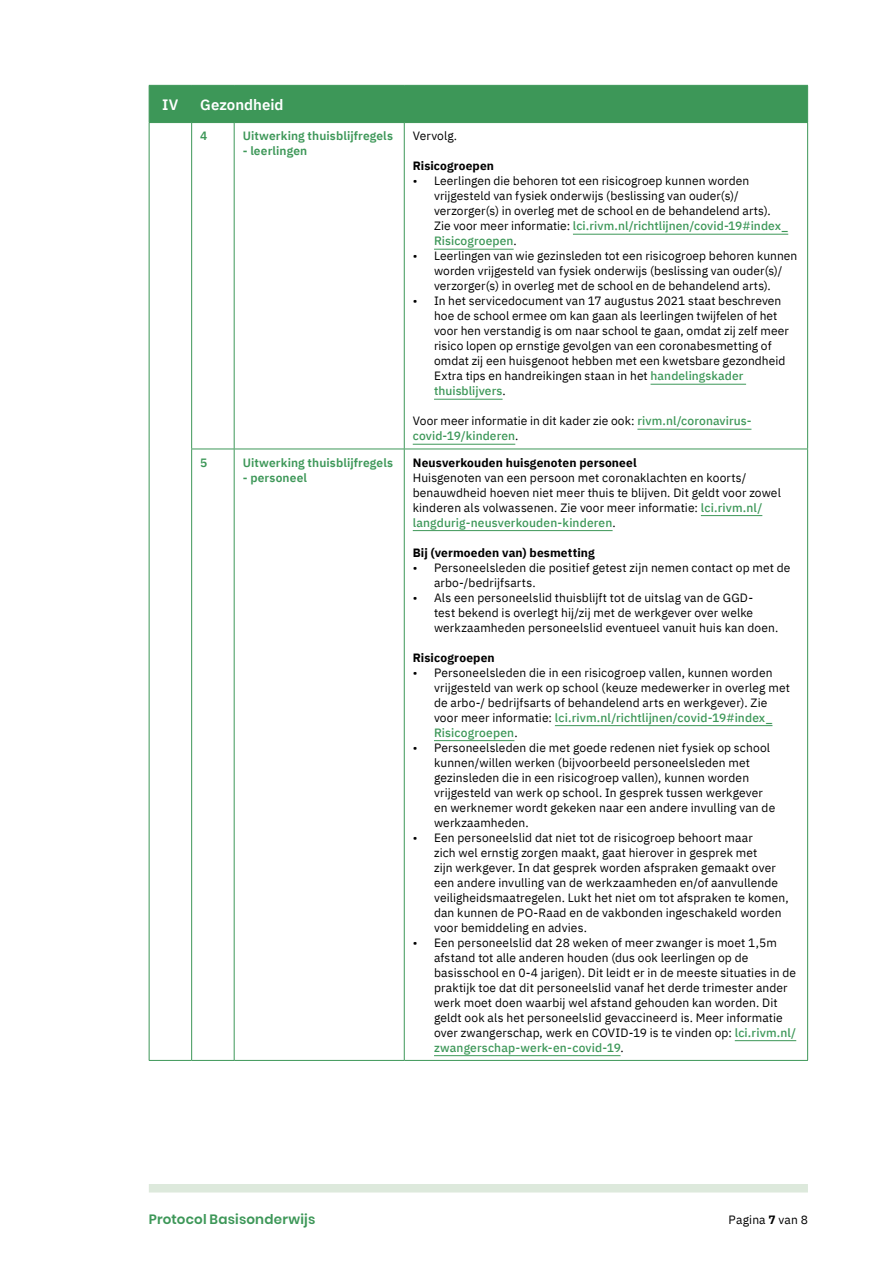
<style>
.page{position:relative;width:893px;height:1263px;background:#fff}
.page>*{position:absolute;margin:0;border:0;box-sizing:border-box;transform-origin:0 0}
.t1{font:600 15px "IBM Plex Sans";color:#fff}
.t2{font:600 13.5px "Poppins";letter-spacing:.015em;color:#3d9758}
.t3{font:12px/15px "IBM Plex Sans";letter-spacing:.01em;color:#000}
.t4{font:700 12px "IBM Plex Sans";letter-spacing:.01em;color:#000}
.t5{font:600 12px "IBM Plex Sans";letter-spacing:.01em;color:#3d9758}
.t6{font:500 12px/15px "IBM Plex Sans";letter-spacing:.01em;color:#3d9758}
.s1{font-weight:500;color:#3d9758}
.s2{font-weight:400;color:#000}
.s3{font-weight:700}
</style>
<div class="page">
<div style="left:149px;top:1184px;width:659px;height:8px;background:#dde9dc"></div>
<div style="left:150px;top:86px;width:657px;height:36px;background:#3d9758"></div>
<hr style="left:149px;top:85px;width:43px;height:1px;background:#3d9758">
<hr style="left:149px;top:86px;width:1px;height:36px;background:#3d9758">
<hr style="left:192px;top:85px;width:42px;height:1px;background:#3d9758">
<hr style="left:191px;top:86px;width:1px;height:36px;background:#3d9758">
<hr style="left:234px;top:85px;width:170px;height:1px;background:#3d9758">
<hr style="left:404px;top:85px;width:404px;height:1px;background:#3d9758">
<hr style="left:807px;top:86px;width:1px;height:36px;background:#3d9758">
<hr style="left:149px;top:122px;width:43px;height:1px;background:#3d9758">
<hr style="left:149px;top:123px;width:1px;height:326px;background:#3d9758">
<hr style="left:149px;top:449px;width:1px;height:611px;background:#3d9758">
<hr style="left:149px;top:1060px;width:43px;height:1px;background:#3d9758">
<hr style="left:192px;top:122px;width:42px;height:1px;background:#3d9758">
<hr style="left:191px;top:123px;width:1px;height:326px;background:#3d9758">
<hr style="left:234px;top:122px;width:170px;height:1px;background:#3d9758">
<hr style="left:234px;top:123px;width:1px;height:326px;background:#3d9758">
<hr style="left:404px;top:122px;width:404px;height:1px;background:#3d9758">
<hr style="left:404px;top:123px;width:1px;height:326px;background:#3d9758">
<hr style="left:807px;top:123px;width:1px;height:326px;background:#3d9758">
<hr style="left:191px;top:449px;width:43px;height:1px;background:#3d9758">
<hr style="left:191px;top:449px;width:1px;height:611px;background:#3d9758">
<hr style="left:234px;top:449px;width:170px;height:1px;background:#3d9758">
<hr style="left:234px;top:449px;width:1px;height:611px;background:#3d9758">
<hr style="left:404px;top:449px;width:404px;height:1px;background:#3d9758">
<hr style="left:404px;top:449px;width:1px;height:611px;background:#3d9758">
<hr style="left:807px;top:449px;width:1px;height:611px;background:#3d9758">
<hr style="left:192px;top:1060px;width:42px;height:1px;background:#3d9758">
<hr style="left:234px;top:1060px;width:170px;height:1px;background:#3d9758">
<hr style="left:404px;top:1060px;width:404px;height:1px;background:#3d9758">
<hr style="left:573px;top:234px;width:215px;height:1px;background:#3d9758">
<hr style="left:434px;top:249px;width:80px;height:1px;background:#3d9758">
<hr style="left:650px;top:384px;width:96px;height:1px;background:#3d9758">
<hr style="left:434px;top:399px;width:69px;height:1px;background:#3d9758">
<hr style="left:637px;top:429px;width:114px;height:1px;background:#3d9758">
<hr style="left:413px;top:444px;width:102px;height:1px;background:#3d9758">
<hr style="left:701px;top:515px;width:61px;height:1px;background:#3d9758">
<hr style="left:413px;top:530px;width:200px;height:1px;background:#3d9758">
<hr style="left:555px;top:725px;width:217px;height:1px;background:#3d9758">
<hr style="left:434px;top:740px;width:80px;height:1px;background:#3d9758">
<hr style="left:735px;top:1040px;width:61px;height:1px;background:#3d9758">
<hr style="left:434px;top:1055px;width:187px;height:1px;background:#3d9758">
<p class="t1" style="left:162px;top:93px;width:18px">IV</p>
<p class="t1" style="left:200px;top:93px;width:85px">Gezondheid</p>
<p class="t5" style="left:200px;top:127px;width:9px">4</p>
<p class="t5" style="left:243px;top:127px;width:152px">Uitwerking thuisblijfregels</p>
<p class="t5" style="left:243px;top:142px;width:66px">- leerlingen</p>
<p class="t5" style="left:200px;top:453px;width:9px">5</p>
<p class="t5" style="left:243px;top:453px;width:152px">Uitwerking thuisblijfregels</p>
<p class="t5" style="left:243px;top:468px;width:66px">- personeel</p>
<p class="t3" style="left:413px;top:128px;width:46px">Vervolg.</p>
<p class="t4" style="left:413px;top:157px;width:83px">Risicogroepen</p>
<p class="t3" style="left:434px;top:173px;width:356px;text-indent:-21px">• Leerlingen die behoren tot een risicogroep kunnen worden vrijgesteld van fysiek onderwijs (beslissing van ouder(s)/ verzorger(s) in overleg met de school en de behandelend arts).<br>Zie voor meer informatie: <span class="s1">lci.rivm.nl/richtlijnen/covid-19#index_ Risicogroepen</span>.</p>
<p class="t3" style="left:413px;top:248px;width:386px;text-align:center">• Leerlingen van wie gezinsleden tot een risicogroep behoren kunnen worden vrijgesteld van fysiek onderwijs (beslissing van ouder(s)/ verzorger(s) in overleg met de school en de behandelend arts).</p>
<p class="t3" style="left:434px;top:293px;width:356px;text-indent:-21px">• In het servicedocument van 17 augustus 2021 staat beschreven hoe de school ermee om kan gaan als leerlingen twijfelen of het voor hen verstandig is om naar school te gaan, omdat zij zelf meer risico lopen op ernstige gevolgen van een coronabesmetting of omdat zij een huisgenoot hebben met een kwetsbare gezondheid Extra tips en handreikingen staan in het <span class="s1">handelingskader thuisblijvers</span>.</p>
<p class="t6" style="left:413px;top:413px;width:340px"><span class="s2">Voor meer informatie in dit kader zie ook:</span> rivm.nl/coronavirus&shy;covid-19/kinderen<span class="s2">.</span></p>
<p class="t4" style="left:413px;top:453px;width:225px">Neusverkouden huisgenoten personeel</p>
<p class="t3" style="left:413px;top:469px;width:370px">Huisgenoten van een persoon met coronaklachten en koorts/ benauwdheid hoeven niet meer thuis te blijven. Dit geldt voor zowel kinderen als volwassenen. Zie voor meer informatie: <span class="s1">lci.rivm.nl/ langdurig-neusverkouden-kinderen</span>.</p>
<p class="t4" style="left:413px;top:543px;width:184px">Bij (vermoeden van) besmetting</p>
<p class="t3" style="left:434px;top:559px;width:358px;text-indent:-21px">• Personeelsleden die positief getest zijn nemen contact op met de arbo-/bedrijfsarts.</p>
<p class="t3" style="left:434px;top:589px;width:346px;text-indent:-21px">• Als een personeelslid thuisblijft tot de uitslag van de GGD-<br>test bekend is overlegt hij/zij met de werkgever over welke werkzaamheden personeelslid eventueel vanuit huis kan doen.</p>
<p class="t4" style="left:413px;top:648px;width:83px">Risicogroepen</p>
<p class="t3" style="left:434px;top:664px;width:357px;text-indent:-21px">• Personeelsleden die in een risicogroep vallen, kunnen worden vrijgesteld van werk op school (keuze medewerker in overleg met de arbo-/ bedrijfsarts of behandelend arts en werkgever). Zie voor meer informatie: <span class="s1">lci.rivm.nl/richtlijnen/covid-19#index_ Risicogroepen</span>.</p>
<p class="t3" style="left:434px;top:739px;width:343px;text-indent:-21px">• Personeelsleden die met goede redenen niet fysiek op school kunnen/willen werken (bijvoorbeeld personeelsleden met gezinsleden die in een risicogroep vallen), kunnen worden vrijgesteld van werk op school. In gesprek tussen werkgever en werknemer wordt gekeken naar een andere invulling van de werkzaamheden.</p>
<p class="t3" style="left:434px;top:829px;width:356px;text-indent:-21px">• Een personeelslid dat niet tot de risicogroep behoort maar<br>zich wel ernstig zorgen maakt, gaat hierover in gesprek met<br>zijn werkgever. In dat gesprek worden afspraken gemaakt over een andere invulling van de werkzaamheden en/of aanvullende veiligheidsmaatregelen. Lukt het niet om tot afspraken te komen, dan kunnen de PO-Raad en de vakbonden ingeschakeld worden voor bemiddeling en advies.</p>
<p class="t3" style="left:434px;top:934px;width:364px;text-indent:-21px">• Een personeelslid dat 28 weken of meer zwanger is moet 1,5m afstand tot alle anderen houden (dus ook leerlingen op de basisschool en 0-4 jarigen). Dit leidt er in de meeste situaties in de praktijk toe dat dit personeelslid vanaf het derde trimester ander werk moet doen waarbij wel afstand gehouden kan worden. Dit geldt ook als het personeelslid gevaccineerd is. Meer informatie over zwangerschap, werk en COVID-19 is te vinden op: <span class="s1">lci.rivm.nl/ zwangerschap-werk-en-covid-19</span>.</p>
<p class="t2" style="left:149px;top:1211px;width:168px">Protocol Basisonderwijs</p>
<p class="t3" style="left:729px;top:1211px;width:81px">Pagina <span class="s3">7</span> van 8</p>
</div>
